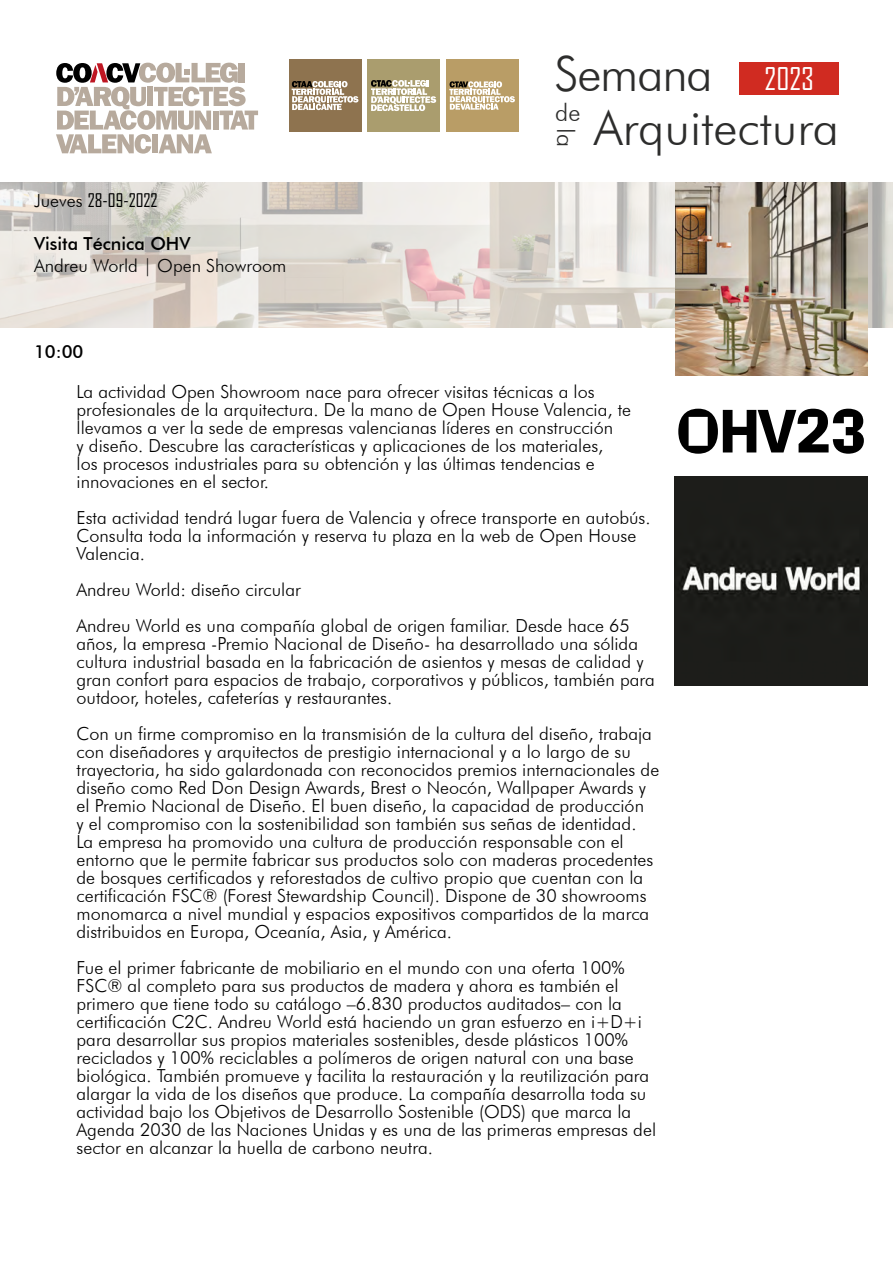
<style>
.page{position:relative;width:893px;height:1263px;background:#fff}
.page>*{position:absolute;margin:0;border:0;box-sizing:border-box;transform-origin:0 0}
.t1{font:60.9px "Yoko";color:#000}
.t2{font:300 48.6px "Futura BT";color:#2d2d2c}
.t3{font:300 24.3px "Futura BT";color:#2d2d2c}
.t4{font:300 18px/18px "Futura BT";color:#000}
.t5{font:500 18px "Futura BT";color:#000}
.t6{font:18px "Agency FB";color:#000}
.s1{font-family:"Agency FB";font-weight:400;font-size:30px;color:#fff}
.s2{font-family:"Futura BT";font-weight:300}
</style>
<div class="page">
<div style="left:739px;top:62px;width:100px;height:33px;background:#d02b21"></div>
<div style="left:289px;top:59px;width:73px;height:73px;background:#8e734f"></div>
<svg style="left:292px;top:81px;width:66px;height:29px"></svg>
<div style="left:367px;top:59px;width:73px;height:73px;background:#aa9d6e"></div>
<svg style="left:371px;top:80px;width:65px;height:31px"></svg>
<div style="left:446px;top:59px;width:73px;height:73px;background:#b99d66"></div>
<svg style="left:449px;top:81px;width:66px;height:29px"></svg>
<svg style="left:56px;top:63px;width:202px;height:91px"></svg>
<img style="left:0;top:183px;width:893px;height:144px">
<img style="left:675px;top:183px;width:192px;height:192px">
<img style="left:675px;top:476px;width:192px;height:209px">
<h2 class="t2" style="left:554px;top:44px;width:261px">Semana <span class="s1">2023</span></h2>
<p class="t6" style="left:34px;top:190px;width:125px"><span class="s2">Jueves</span> 28-09-2022</p>
<p class="t5" style="left:34px;top:233px;width:158px">Visita Técnica OHV</p>
<p class="t4" style="left:34px;top:256px;width:254px">Andreu World | Open Showroom</p>
<h3 class="t3" style="left:555px;top:97px;width:27px">de</h3>
<h3 class="t3" style="left:580px;top:128px;width:20px;rotate:90deg">la</h3>
<h2 class="t2" style="left:594px;top:98px;width:247px">Arquitectura</h2>
<p class="t5" style="left:34px;top:341px;width:51px">10:00</p>
<p class="t4" style="left:77px;top:382px;width:556px">La actividad Open Showroom nace para ofrecer visitas técnicas a los profesionales de la arquitectura. De la mano de Open House Valencia, te llevamos a ver la sede de empresas valencianas líderes en construcción<br>y diseño. Descubre las características y aplicaciones de los materiales,<br>los procesos industriales para su obtención y las últimas tendencias e innovaciones en el sector.</p>
<p class="t4" style="left:77px;top:508px;width:576px">Esta actividad tendrá lugar fuera de Valencia y ofrece transporte en autobús.<br>Consulta toda la información y reserva tu plaza en la web de Open House<br>Valencia.</p>
<p class="t4" style="left:77px;top:571px;width:555px;line-height:36px">Andreu World: diseño circular<br>Andreu World es una compañía global de origen familiar. Desde hace 65</p>
<p class="t4" style="left:77px;top:634px;width:580px">años, la empresa -Premio Nacional de Diseño- ha desarrollado una sólida cultura industrial basada en la fabricación de asientos y mesas de calidad y gran confort para espacios de trabajo, corporativos y públicos, también para outdoor, hoteles, cafeterías y restaurantes.</p>
<p class="t4" style="left:77px;top:724px;width:584px">Con un firme compromiso en la transmisión de la cultura del diseño, trabaja con diseñadores y arquitectos de prestigio internacional y a lo largo de su trayectoria, ha sido galardonada con reconocidos premios internacionales de diseño como Red Don Design Awards, Brest o Neocón, Wallpaper Awards y el Premio Nacional de Diseño. El buen diseño, la capacidad de producción<br>y el compromiso con la sostenibilidad son también sus señas de identidad.<br>La empresa ha promovido una cultura de producción responsable con el entorno que le permite fabricar sus productos solo con maderas procedentes de bosques certificados y reforestados de cultivo propio que cuentan con la certificación FSC® (Forest Stewardship Council). Dispone de 30 showrooms monomarca a nivel mundial y espacios expositivos compartidos de la marca distribuidos en Europa, Oceanía, Asia, y América.</p>
<p class="t4" style="left:77px;top:958px;width:581px">Fue el primer fabricante de mobiliario en el mundo con una oferta 100% FSC® al completo para sus productos de madera y ahora es también el primero que tiene todo su catálogo –6.830 productos auditados– con la certificación C2C. Andreu World está haciendo un gran esfuerzo en i+D+i para desarrollar sus propios materiales sostenibles, desde plásticos 100% reciclados y 100% reciclables a polímeros de origen natural con una base biológica. También promueve y facilita la restauración y la reutilización para alargar la vida de los diseños que produce. La compañía desarrolla toda su actividad bajo los Objetivos de Desarrollo Sostenible (ODS) que marca la Agenda 2030 de las Naciones Unidas y es una de las primeras empresas del sector en alcanzar la huella de carbono neutra.</p>
<h1 class="t1" style="left:676px;top:394px;width:193px">OHV23</h1>
</div>
